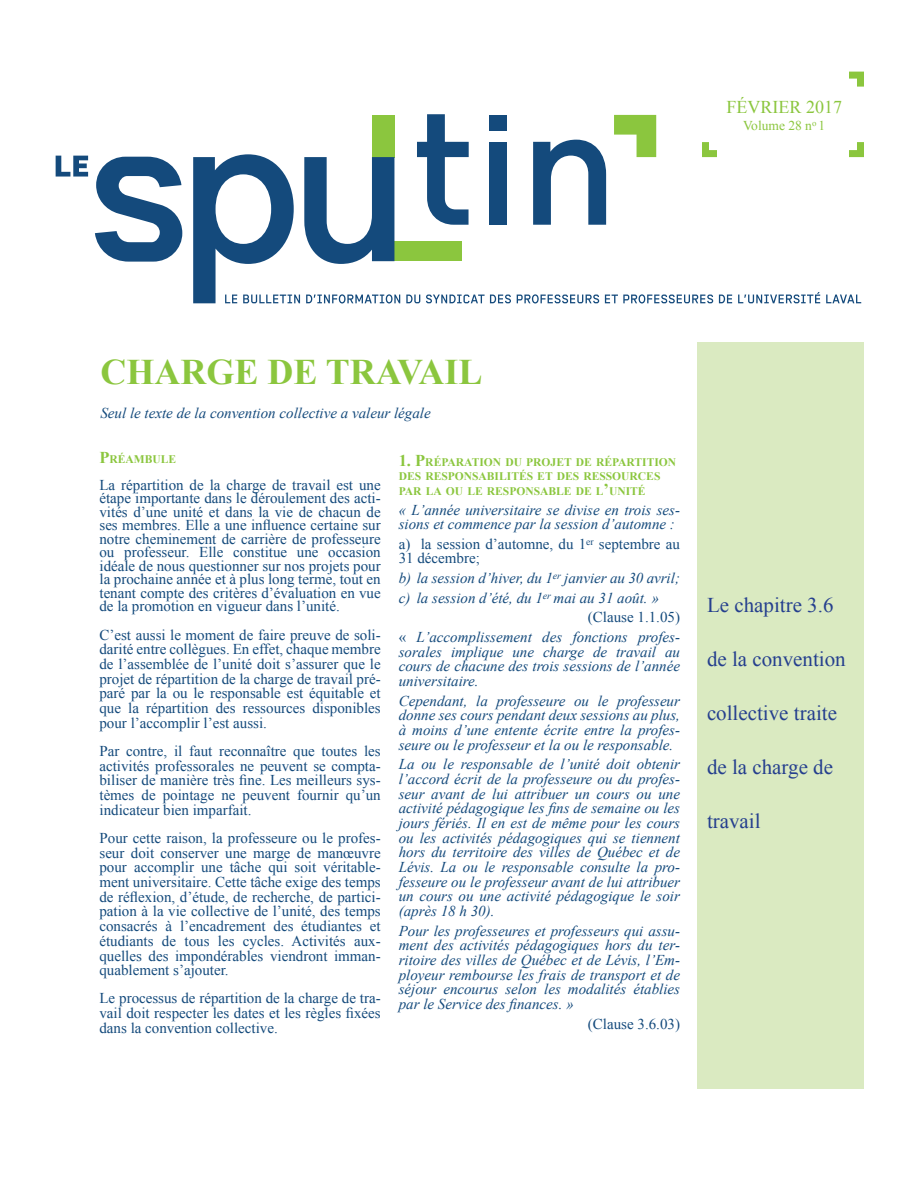
<style>
.page{position:relative;width:918px;height:1188px;background:#fff}
.page>*{position:absolute;margin:0;border:0;box-sizing:border-box;transform-origin:0 0}
.Titre{font:700 36px "Times New Roman";color:#8bc63e}
.BlocVert{font:21px "Times New Roman";color:#253f8e}
.t1{font:18px "Times New Roman";color:#8bc63e}
.Texte{font:15px/14.7px "Times New Roman";color:#144a7c;text-align:justify}
.Texte-2{font:italic 15px/14.7px "Times New Roman";color:#144a7c;text-align:justify}
.ABC{font:italic 15px "Times New Roman";color:#144a7c}
.t2{font:13.5px "Times New Roman";color:#8bc63e}
.Texte-3{font:700 11.55px/14.7px "Times New Roman";color:#8bc63e}
.Titre1{font:700 11.55px "Times New Roman";color:#8bc63e}
.s1{font-size:16.5px}
.s2{font-style:normal}
</style>
<div class="page">
<svg style="left:417px;top:114px;width:52px;height:111px"></svg>
<div style="left:490px;top:142px;width:17px;height:83px;background:#144a7c"></div>
<svg style="left:533px;top:140px;width:73px;height:85px"></svg>
<svg style="left:56px;top:156px;width:32px;height:21px"></svg>
<div style="left:490px;top:115px;width:17px;height:15px;background:#144a7c"></div>
<div style="left:372px;top:115px;width:22px;height:42px;background:#8bc63e"></div>
<div style="left:394px;top:242px;width:68px;height:19px;background:#8bc63e"></div>
<svg style="left:95px;top:157px;width:87px;height:105px"></svg>
<svg style="left:614px;top:115px;width:42px;height:42px"></svg>
<svg style="left:702px;top:142px;width:15px;height:15px"></svg>
<svg style="left:849px;top:142px;width:15px;height:15px"></svg>
<svg style="left:849px;top:72px;width:15px;height:15px"></svg>
<svg style="left:406px;top:295px;width:14px;height:8px"></svg>
<svg style="left:426px;top:295px;width:85px;height:8px"></svg>
<svg style="left:517px;top:294px;width:82px;height:10px"></svg>
<svg style="left:605px;top:294px;width:108px;height:10px"></svg>
<svg style="left:719px;top:295px;width:13px;height:8px"></svg>
<svg style="left:826px;top:295px;width:35px;height:8px"></svg>
<svg style="left:193px;top:154px;width:207px;height:150px"></svg>
<svg style="left:738px;top:292px;width:82px;height:11px"></svg>
<div style="left:698px;top:342px;width:166px;height:747px;background:#daeac1"></div>
<p class="t1" style="left:727px;top:95px;width:117px">FÉVRIER 2017</p>
<p class="t2" style="left:743px;top:116px;width:84px">Volume 28 n<sup>o</sup> 1</p>
<p class="Titre" style="left:100px;top:347px;width:384px">CHARGE DE TRAVAIL</p>
<p class="Texte-2" style="left:100px;top:405px;width:332px">Seul le texte de la convention collective a valeur légale</p>
<p class="Titre1" style="left:99px;top:451px;width:78px"><span class="s1">P</span>RÉAMBULE</p>
<p class="Texte" style="left:99px;top:478px;width:283px;line-height:13.5px">La répartition de la charge de travail est une étape importante dans le déroulement des acti&shy;vités d’une unité et dans la vie de chacun de ses membres. Elle a une influence certaine sur notre cheminement de carrière de professeure ou professeur. Elle constitue une occasion idéale de nous questionner sur nos projets pour la prochaine année et à plus long terme, tout en tenant compte des critères d’évaluation en vue de la promotion en vigueur dans l’unité.</p>
<p class="Texte" style="left:99px;top:627px;width:283px">C’est aussi le moment de faire preuve de soli&shy;darité entre collègues. En effet, chaque membre de l’assemblée de l’unité doit s’assurer que le projet de répartition de la charge de travail pré&shy;paré par la ou le responsable est équitable et que la répartition des ressources disponibles pour l’accomplir l’est aussi.</p>
<p class="Texte" style="left:99px;top:743px;width:283px">Par contre, il faut reconnaître que toutes les activités professorales ne peuvent se compta&shy;biliser de manière très fine. Les meilleurs sys&shy;tèmes de pointage ne peuvent fournir qu’un indicateur bien imparfait.</p>
<p class="Texte" style="left:99px;top:830px;width:283px">Pour cette raison, la professeure ou le profes&shy;seur doit conserver une marge de manœuvre pour accomplir une tâche qui soit véritable&shy;ment universitaire. Cette tâche exige des temps de réflexion, d’étude, de recherche, de partici&shy;pation à la vie collective de l’unité, des temps consacrés à l’encadrement des étudiantes et étudiants de tous les cycles. Activités aux&shy;quelles des impondérables viendront imman&shy;quablement s’ajouter.</p>
<p class="Texte" style="left:99px;top:991px;width:283px">Le processus de répartition de la charge de tra&shy;vail doit respecter les dates et les règles fixées dans la convention collective.</p>
<p class="Texte-3" style="left:399px;top:454px;width:279px"><span class="s1">1. P</span>RÉPARATION DU PROJET DE RÉPARTITION<br>DES RESPONSABILITÉS ET DES RESSOURCES<br>PAR LA OU LE RESPONSABLE DE L<span class="s1">’</span>UNITÉ</p>
<p class="Texte-2" style="left:399px;top:502px;width:283px">« L’année universitaire se divise en trois ses&shy;sions et commence par la session d’automne :</p>
<p class="Texte" style="left:399px;top:536px;width:283px">a) la session d’automne, du 1<sup>er</sup> septembre au<br>31 décembre;</p>
<p class="ABC" style="left:399px;top:568px;width:283px">b) la session d’hiver, du 1<sup>er</sup> janvier au 30 avril;</p>
<p class="ABC" style="left:399px;top:588px;width:262px">c) la session d’été, du 1<sup>er</sup> mai au 31 août. »</p>
<p class="Texte" style="left:588px;top:610px;width:94px">(Clause 1.1.05)</p>
<p class="Texte-2" style="left:399px;top:629px;width:283px"><span class="s2">«</span> L’accomplissement des fonctions profes&shy;sorales implique une charge de travail au cours de chacune des trois sessions de l’année universitaire.</p>
<p class="Texte-2" style="left:399px;top:693px;width:283px">Cependant, la professeure ou le professeur donne ses cours pendant deux sessions au plus, à moins d’une entente écrite entre la profes&shy;seure ou le professeur et la ou le responsable.</p>
<p class="Texte-2" style="left:399px;top:756px;width:283px">La ou le responsable de l’unité doit obtenir l’accord écrit de la professeure ou du profes&shy;seur avant de lui attribuer un cours ou une activité pédagogique les fins de semaine ou les jours fériés. Il en est de même pour les cours ou les activités pédagogiques qui se tiennent hors du territoire des villes de Québec et de Lévis. La ou le responsable consulte la pro&shy;fesseure ou le professeur avant de lui attribuer un cours ou une activité pédagogique le soir (après 18 h 30).</p>
<p class="Texte-2" style="left:399px;top:923px;width:283px">Pour les professeures et professeurs qui assu&shy;ment des activités pédagogiques hors du ter&shy;ritoire des villes de Québec et de Lévis, l’Em&shy;ployeur rembourse les frais de transport et de séjour encourus selon les modalités établies par le Service des finances. »</p>
<p class="Texte" style="left:588px;top:1016px;width:94px">(Clause 3.6.03)</p>
<p class="BlocVert" style="left:707px;top:591px;width:128px">Le chapitre 3.6</p>
<p class="BlocVert" style="left:707px;top:645px;width:140px">de la convention</p>
<p class="BlocVert" style="left:707px;top:699px;width:132px">collective traite</p>
<p class="BlocVert" style="left:707px;top:753px;width:128px">de la charge de</p>
<p class="BlocVert" style="left:707px;top:807px;width:55px">travail</p>
</div>
